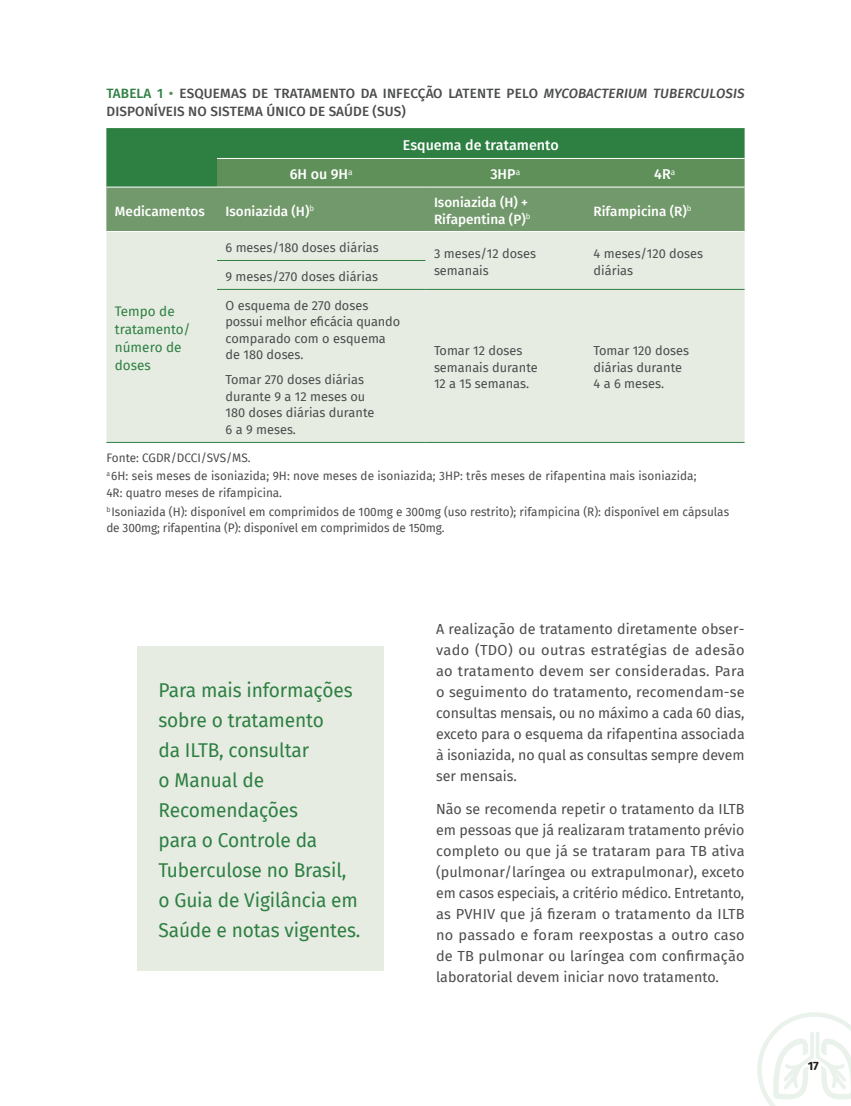
<style>
.page{position:relative;width:851px;height:1106px;background:#fff}
.page>*{position:absolute;margin:0;border:0;box-sizing:border-box;transform-origin:0 0}
.t1{font:19.5px/30px "Fira Sans";letter-spacing:-.01em;color:#2d7f42}
.t2{font:14.25px/21px "Fira Sans";color:#4b4c4d}
.t3{font:500 14.25px "Fira Sans";color:#fff}
.t4{font:500 13.5px "Fira Sans";letter-spacing:.01em;color:#4b4c4d}
.t5{font:500 13.5px/16.5px "Fira Sans";color:#fff}
.t6{font:13.5px/18px "Fira Sans";color:#2d7f42}
.t7{font:italic 500 13.5px "Fira Sans";letter-spacing:.01em;color:#4b4c4d}
.t8{font:500 13.5px "Fira Sans";color:#2d7f42}
.t9{font:12.75px/16.5px "Fira Sans";color:#4b4c4d}
.t10{font:12px/18.6px "Fira Sans";color:#4b4c4d}
.t11{font:700 12px "Fira Sans";color:#231f20}
.s1{color:#2d7f42}
.s2{color:#5f905a}
</style>
<div class="page">
<svg style="left:757px;top:1012px;width:93px;height:94px"></svg>
<svg style="left:106px;top:128px;width:638px;height:103px;background:#568e59"></svg>
<div style="left:106px;top:232px;width:638px;height:210px;background:#e6ece2"></div>
<hr style="left:217px;top:260px;width:208px;height:1px;background:#2d7f42">
<hr style="left:425px;top:289px;width:160px;height:1px;background:#2d7f42">
<hr style="left:585px;top:289px;width:159px;height:1px;background:#2d7f42">
<hr style="left:217px;top:289px;width:208px;height:1px;background:#2d7f42">
<hr style="left:217px;top:158px;width:208px;height:1px;background:#fff">
<hr style="left:425px;top:158px;width:160px;height:1px;background:#fff">
<hr style="left:585px;top:158px;width:159px;height:1px;background:#fff">
<hr style="left:106px;top:187px;width:111px;height:1px;background:#fff">
<hr style="left:217px;top:187px;width:208px;height:1px;background:#fff">
<hr style="left:425px;top:187px;width:160px;height:1px;background:#fff">
<hr style="left:585px;top:187px;width:159px;height:1px;background:#fff">
<hr style="left:106px;top:442px;width:111px;height:1px;background:#2d7f42">
<hr style="left:217px;top:442px;width:208px;height:1px;background:#2d7f42">
<hr style="left:425px;top:442px;width:160px;height:1px;background:#2d7f42">
<hr style="left:585px;top:442px;width:159px;height:1px;background:#2d7f42">
<div style="left:137px;top:645px;width:247px;height:325px;background:#e6ece2"></div>
<p class="t8" style="left:106px;top:82px;width:16px">TABELA</p>
<p class="t4" style="left:157px;top:82px;width:40px"><span class="s1">1</span> <span class="s2">•</span> ESQUEMAS</p>
<p class="t4" style="left:252px;top:82px;width:31px">DE TRATAMENTO</p>
<p class="t4" style="left:361px;top:82px;width:30px">DA INFEC</p>
<p class="t4" style="left:418px;top:82px;width:39px">ÇÃO LATENTE</p>
<p class="t4" style="left:506px;top:82px;width:9px">PELO</p>
<p class="t7" style="left:543px;top:82px;width:202px">MYCOBACTERIUM TUBERCULOSIS</p>
<p class="t4" style="left:106px;top:100px;width:232px">DISPONÍVEIS NO SISTEMA ÚNICO DE SAÚD</p>
<p class="t4" style="left:362px;top:100px;width:45px">E (SUS)</p>
<p class="t3" style="left:403px;top:133px;width:157px">ESQUEMA DE TRATAMENTO</p>
<p class="t3" style="left:290px;top:163px;width:64px">6H OU 9H<sup>a</sup></p>
<p class="t3" style="left:490px;top:163px;width:31px">3HP<sup>a</sup></p>
<p class="t3" style="left:654px;top:163px;width:23px">4R<sup>a</sup></p>
<p class="t5" style="left:115px;top:202px;width:91px">MEDICAMENTOS</p>
<p class="t5" style="left:225px;top:202px;width:90px">ISONIAZIDA (H)<sup>b</sup></p>
<p class="t5" style="left:434px;top:194px;width:98px">ISONIAZIDA (H) +<br>RIFAPENTINA (P)<sup>b</sup></p>
<p class="t5" style="left:593px;top:202px;width:99px">RIFAMPICINA (R)<sup>b</sup></p>
<p class="t6" style="left:115px;top:302px;width:77px">Tempo de tratamento/ número de doses</p>
<p class="t9" style="left:225px;top:239px;width:155px">6 meses/180 doses diárias</p>
<p class="t9" style="left:225px;top:268px;width:154px">9 meses/270 doses diárias</p>
<p class="t9" style="left:225px;top:297px;width:176px">O esquema de 270 doses possui melhor eficácia quando comparado com o esquema de 180 doses.</p>
<p class="t9" style="left:225px;top:371px;width:150px">Tomar 270 doses diárias durante 9 a 12 meses ou<br>180 doses diárias durante<br>6 a 9 meses.</p>
<p class="t9" style="left:434px;top:245px;width:104px">3 meses/12 doses semanais</p>
<p class="t9" style="left:593px;top:245px;width:111px">4 meses/120 doses diárias</p>
<p class="t9" style="left:434px;top:342px;width:105px">Tomar 12 doses semanais durante<br>12 a 15 semanas.</p>
<p class="t9" style="left:593px;top:342px;width:97px">Tomar 120 doses diárias durante<br>4 a 6 meses.</p>
<p class="t10" style="left:106px;top:448px;width:591px">Fonte: CGDR/DCCI/SVS/MS.<br><sup>a</sup> 6H: seis meses de isoniazida; 9H: nove meses de isoniazida; 3HP: três meses de rifapentina mais isoniazida;</p>
<p class="t10" style="left:106px;top:483px;width:624px">4R: quatro meses de rifampicina.<br><sup>b</sup>Isoniazida (H): disponível em comprimidos de 100mg e 300mg (uso restrito); rifampicina (R): disponível em cápsulas</p>
<p class="t10" style="left:106px;top:518px;width:340px">de 300mg; rifapentina (P): disponível em comprimidos de 150mg.</p>
<h1 class="t1" style="left:158px;top:675px;width:203px">Para mais informações sobre o tratamento<br>da ILTB, consultar<br>o Manual de<br>Recomendações<br>para o Controle da<br>Tuberculose no Brasil, o Guia de Vigilância em<br>Saúde e notas vigentes.</h1>
<p class="t2" style="left:436px;top:618px;width:310px">A realização de tratamento diretamente obser&shy;vado (TDO) ou outras estratégias de adesão ao tratamento devem ser consideradas. Para o seguimento do tratamento, recomendam-se consultas mensais, ou no máximo a cada 60 dias, exceto para o esquema da rifapentina associada à isoniazida, no qual as consultas sempre devem ser mensais.</p>
<p class="t2" style="left:436px;top:798px;width:310px;text-align:justify">Não se recomenda repetir o tratamento da ILTB em pessoas que já realizaram tratamento prévio completo ou que já se trataram para TB ativa (pulmonar/laríngea ou extrapulmonar), exceto em casos especiais, a critério médico. Entretanto, as PVHIV que já fizeram o tratamento da ILTB no passado e foram reexpostas a outro caso de TB pulmonar ou laríngea com confirmação laboratorial devem iniciar novo tratamento.</p>
<p class="t11" style="left:807px;top:1055px;width:13px">17</p>
</div>
